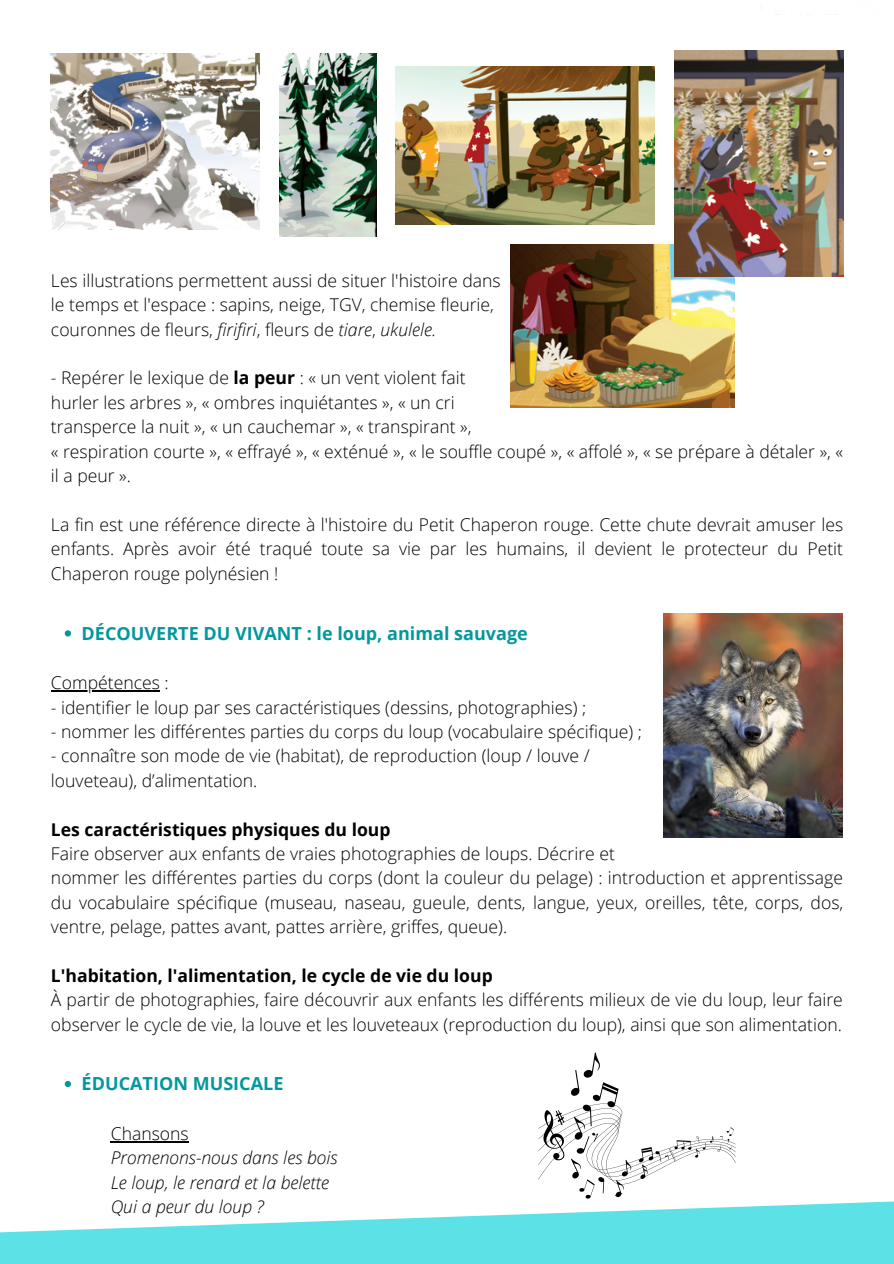
<style>
.page{position:relative;width:894px;height:1264px;background:#fff}
.page>*{position:absolute;margin:0;border:0;box-sizing:border-box;transform-origin:0 0}
.t1{font:700 18px "Open Sans";color:#03989e}
.t2{font:300 17.55px/24.5px "Open Sans";color:#000}
.t3{font:700 17.55px "Open Sans";color:#000}
.t4{font:italic 300 17.55px "Open Sans";color:#000}
.s1{font-style:italic}
.s2{font-weight:700}
</style>
<div class="page">
<div style="left:0;top:1199px;width:893px;height:64px;background:#5ce1e6"></div>
<svg style="left:0;top:1161px;width:893px;height:71px;fill:#fff"></svg>
<img style="left:51px;top:53px;width:208px;height:176px">
<img style="left:395px;top:66px;width:259px;height:158px">
<img style="left:510px;top:244px;width:224px;height:164px">
<img style="left:674px;top:50px;width:168px;height:226px">
<img style="left:279px;top:53px;width:97px;height:184px">
<img style="left:663px;top:613px;width:179px;height:224px">
<svg style="left:538px;top:1052px;width:197px;height:146px"></svg>
<svg style="left:65px;top:630px;width:6px;height:6px"></svg>
<svg style="left:65px;top:1080px;width:6px;height:7px"></svg>
<hr style="left:51px;top:690px;width:109px;height:1px;background:#000">
<hr style="left:111px;top:1140px;width:78px;height:2px;background:#000">
<p class="t2" style="left:51px;top:268px;width:451px">Les illustrations permettent aussi de situer l'histoire dans</p>
<p class="t2" style="left:51px;top:292px;width:444px">le temps et l'espace : sapins, neige, TGV, chemise fleurie,</p>
<p class="t2" style="left:51px;top:316px;width:387px">couronnes de fleurs, <span class="s1">firifiri</span>, fleurs de <span class="s1">tiare</span>, <span class="s1">ukulele.</span></p>
<p class="t2" style="left:51px;top:365px;width:416px">- Repérer le lexique de <span class="s2">la peur</span> : « un vent violent fait</p>
<p class="t2" style="left:51px;top:389px;width:405px">hurler les arbres », « ombres inquiétantes », « un cri</p>
<p class="t2" style="left:51px;top:414px;width:422px">transperce la nuit », « un cauchemar », « transpirant »,</p>
<p class="t2" style="left:51px;top:438px;width:793px">« respiration courte », « effrayé », « exténué », « le souffle coupé », « affolé », « se prépare à détaler », « il a peur ».</p>
<p class="t2" style="left:51px;top:511px;width:793px;text-align:justify">La fin est une référence directe à l'histoire du Petit Chaperon rouge. Cette chute devrait amuser les enfants. Après avoir été traqué toute sa vie par les humains, il devient le protecteur du Petit Chaperon rouge polynésien !</p>
<p class="t1" style="left:82px;top:620px;width:447px">DÉCOUVERTE DU VIVANT : le loup, animal sauvage</p>
<p class="t2" style="left:51px;top:670px;width:119px">Compétences :</p>
<p class="t2" style="left:51px;top:694px;width:536px">- identifier le loup par ses caractéristiques (dessins, photographies) ;</p>
<p class="t2" style="left:51px;top:719px;width:592px">- nommer les différentes parties du corps du loup (vocabulaire spécifique) ;</p>
<p class="t2" style="left:51px;top:743px;width:540px">- connaître son mode de vie (habitat), de reproduction (loup / louve /</p>
<p class="t2" style="left:51px;top:767px;width:208px">louveteau), d’alimentation.</p>
<p class="t3" style="left:51px;top:816px;width:341px">Les caractéristiques physiques du loup</p>
<p class="t2" style="left:51px;top:841px;width:565px">Faire observer aux enfants de vraies photographies de loups. Décrire et</p>
<p class="t2" style="left:51px;top:865px;width:793px;text-align:justify">nommer les différentes parties du corps (dont la couleur du pelage) : introduction et apprentissage du vocabulaire spécifique (museau, naseau, gueule, dents, langue, yeux, oreilles, tête, corps, dos, ventre, pelage, pattes avant, pattes arrière, griffes, queue).</p>
<p class="t3" style="left:51px;top:963px;width:443px">L'habitation, l'alimentation, le cycle de vie du loup</p>
<p class="t2" style="left:51px;top:987px;width:793px">À partir de photographies, faire découvrir aux enfants les différents milieux de vie du loup, leur faire observer le cycle de vie, la louve et les louveteaux (reproduction du loup), ainsi que son alimentation.</p>
<p class="t1" style="left:82px;top:1071px;width:203px">ÉDUCATION MUSICALE</p>
<p class="t2" style="left:111px;top:1120px;width:79px">Chansons</p>
<p class="t4" style="left:111px;top:1145px;width:228px">Promenons-nous dans les bois</p>
<p class="t4" style="left:111px;top:1169px;width:220px">Le loup, le renard et la belette</p>
<p class="t4" style="left:111px;top:1194px;width:154px">Qui a peur du loup ?</p>
</div>
